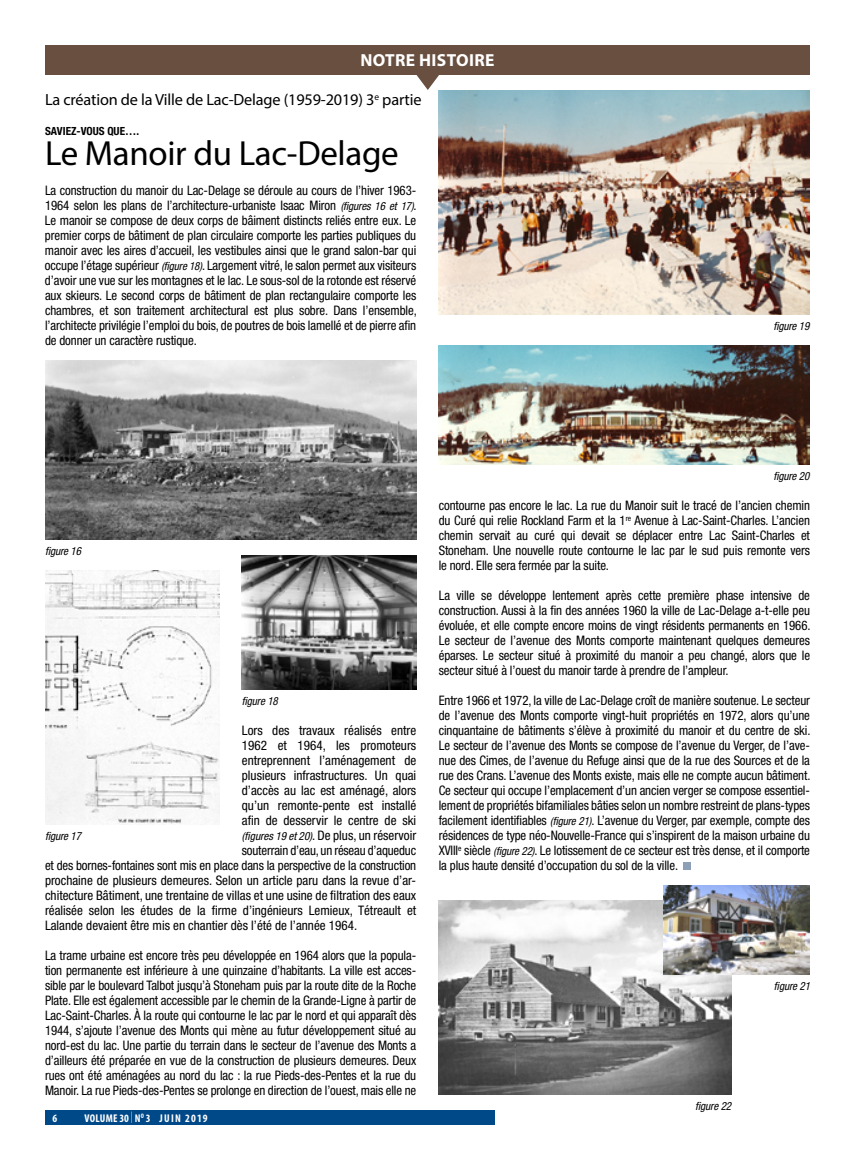
<style>
.page{position:relative;width:855px;height:1170px;background:#fff}
.page>*{position:absolute;margin:0;border:0;box-sizing:border-box;transform-origin:0 0}
.t1{font:35px "Myriad Pro";letter-spacing:-.01em;color:#000}
.t2{font:700 17.5px "Myriad Pro";letter-spacing:.02em;color:#fff}
.t3{font:16.25px "Myriad Pro";letter-spacing:-.01em;color:#000}
.t4{font:condensed 13.12px/15px "Helvetica Neue";color:#000;text-align:justify}
.t5{font:italic condensed 11.25px "Helvetica Neue";letter-spacing:-.01em;color:#000}
.t6{font:700 condensed 11.25px "Myriad Pro";letter-spacing:.06em;color:#fff}
.t7{font:700 condensed 11.25px "Helvetica Neue";color:#000}
.s1{font-style:italic;font-size:11.25px}
.s2{font-weight:300}
</style>
<div class="page">
<div style="left:45px;top:1110px;width:450px;height:15px;background:#004988"></div>
<svg style="left:45px;top:45px;width:765px;height:45px"></svg>
<div style="left:684px;top:862px;width:7px;height:8px;background:#8c9fb7"></div>
<img style="left:45px;top:360px;width:371px;height:180px">
<img style="left:45px;top:570px;width:174px;height:255px">
<img style="left:242px;top:555px;width:174px;height:135px">
<img style="left:439px;top:90px;width:370px;height:225px">
<img style="left:439px;top:345px;width:370px;height:120px">
<img style="left:439px;top:900px;width:292px;height:195px">
<img style="left:664px;top:885px;width:146px;height:90px">
<h2 class="t2" style="left:360px;top:48px;width:136px">NOTRE HISTOIRE</h2>
<p class="t3" style="left:45px;top:90px;width:378px">La création de la Ville de Lac-Delage (1959-2019) 3<sup>e</sup> partie</p>
<p class="t7" style="left:45px;top:124px;width:96px">SAVIEZ-VOUS QUE….</p>
<h1 class="t1" style="left:45px;top:132px;width:355px">Le Manoir du Lac-Delage</h1>
<p class="t4" style="left:45px;top:183px;width:373px">La construction du manoir du Lac-Delage se déroule au cours de l’hiver 1963- 1964 selon les plans de l’architecture-urbaniste Isaac Miron <span class="s1">(figures 16 et 17)</span>.<br>Le manoir se compose de deux corps de bâiment distincts reliés entre eux. Le premier corps de bâtiment de plan circulaire comporte les parties publiques du manoir avec les aires d’accueil, les vestibules ainsi que le grand salon-bar qui occupe l’étage supérieur <span class="s1">(figure 18)</span>. Largement vitré, le salon permet aux visiteurs d’avoir une vue sur les montagnes et le lac. Le sous-sol de la rotonde est réservé aux skieurs. Le second corps de bâtiment de plan rectangulaire comporte les chambres, et son traitement architectural est plus sobre. Dans l’ensemble, l’architecte privilégie l’emploi du bois, de poutres de bois lamellé et de pierre afin de donner un caractère rustique.</p>
<p class="t5" style="left:773px;top:320px;width:38px">figure 19</p>
<p class="t5" style="left:773px;top:470px;width:38px">figure 20</p>
<p class="t5" style="left:45px;top:545px;width:38px">figure 16</p>
<p class="t5" style="left:242px;top:695px;width:38px">figure 18</p>
<p class="t4" style="left:242px;top:723px;width:176px">Lors des travaux réalisés entre</p>
<p class="t4" style="left:242px;top:738px;width:176px">1962 et 1964, les promoteurs</p>
<p class="t4" style="left:242px;top:753px;width:176px">entreprennent l’aménagement de</p>
<p class="t4" style="left:242px;top:768px;width:176px">plusieurs infrastructures. Un quai</p>
<p class="t4" style="left:242px;top:783px;width:176px">d’accès au lac est aménagé, alors</p>
<p class="t4" style="left:242px;top:798px;width:176px">qu’un remonte-pente est installé</p>
<p class="t4" style="left:242px;top:813px;width:176px">afin de desservir le centre de ski</p>
<p class="t4" style="left:242px;top:828px;width:176px"><span class="s1">(figures 19 et 20)</span>. De plus, un réservoir</p>
<p class="t4" style="left:242px;top:843px;width:176px">souterrain d’eau, un réseau d’aqueduc</p>
<p class="t4" style="left:45px;top:858px;width:373px">et des bornes-fontaines sont mis en place dans la perspective de la construction</p>
<p class="t4" style="left:45px;top:873px;width:373px">prochaine de plusieurs demeures. Selon un article paru dans la revue d’ar-</p>
<p class="t4" style="left:45px;top:888px;width:373px">chitecture Bâtiment, une trentaine de villas et une usine de filtration des eaux</p>
<p class="t4" style="left:45px;top:903px;width:373px">réalisée selon les études de la firme d’ingénieurs Lemieux, Tétreault et</p>
<p class="t4" style="left:45px;top:918px;width:314px">Lalande devaient être mis en chantier dès l’été de l’année 1964.</p>
<p class="t4" style="left:45px;top:948px;width:373px">La trame urbaine est encore très peu développée en 1964 alors que la popula&shy;tion permanente est inférieure à une quinzaine d’habitants. La ville est acces&shy;sible par le boulevard Talbot jusqu’à Stoneham puis par la route dite de la Roche Plate. Elle est également accessible par le chemin de la Grande-Ligne à partir de Lac-Saint-Charles. À la route qui contourne le lac par le nord et qui apparaît dès 1944, s’ajoute l’avenue des Monts qui mène au futur développement situé au nord-est du lac. Une partie du terrain dans le secteur de l’avenue des Monts a d’ailleurs été préparée en vue de la construction de plusieurs demeures. Deux rues ont été aménagées au nord du lac : la rue Pieds-des-Pentes et la rue du Manoir. La rue Pieds-des-Pentes se prolonge en direction de l’ouest, mais elle ne</p>
<p class="t5" style="left:45px;top:830px;width:38px">figure 17</p>
<p class="t6" style="left:52px;top:1112px;width:6px">6</p>
<p class="t6" style="left:85px;top:1112px;width:125px">VOLUME 30 <span class="s2">|</span> N<sup>O</sup> 3 JUIN 2019</p>
<p class="t4" style="left:439px;top:498px;width:373px">contourne pas encore le lac. La rue du Manoir suit le tracé de l’ancien chemin du Curé qui relie Rockland Farm et la 1<sup>re</sup> Avenue à Lac-Saint-Charles. L’ancien chemin servait au curé qui devait se déplacer entre Lac Saint-Charles et Stoneham. Une nouvelle route contourne le lac par le sud puis remonte vers le nord. Elle sera fermée par la suite.</p>
<p class="t4" style="left:439px;top:588px;width:373px">La ville se développe lentement après cette première phase intensive de construction. Aussi à la fin des années 1960 la ville de Lac-Delage a-t-elle peu évoluée, et elle compte encore moins de vingt résidents permanents en 1966.<br>Le secteur de l’avenue des Monts comporte maintenant quelques demeures éparses. Le secteur situé à proximité du manoir a peu changé, alors que le secteur situé à l’ouest du manoir tarde à prendre de l’ampleur.</p>
<p class="t4" style="left:439px;top:693px;width:373px">Entre 1966 et 1972, la ville de Lac-Delage croît de manière soutenue. Le secteur de l’avenue des Monts comporte vingt-huit propriétés en 1972, alors qu’une cinquantaine de bâtiments s’élève à proximité du manoir et du centre de ski.<br>Le secteur de l’avenue des Monts se compose de l’avenue du Verger, de l’ave&shy;nue des Cimes, de l’avenue du Refuge ainsi que de la rue des Sources et de la rue des Crans. L’avenue des Monts existe, mais elle ne compte aucun bâtiment.<br>Ce secteur qui occupe l’emplacement d’un ancien verger se compose essentiel&shy;lement de propriétés bifamiliales bâties selon un nombre restreint de plans-types facilement identifiables <span class="s1">(figure 21)</span>. L’avenue du Verger, par exemple, compte des résidences de type néo-Nouvelle-France qui s’inspirent de la maison urbaine du XVIII<sup>e</sup> siècle <span class="s1">(figure 22)</span>. Le lotissement de ce secteur est très dense, et il comporte la plus haute densité d’occupation du sol de la ville.</p>
<p class="t5" style="left:774px;top:980px;width:38px">figure 21</p>
<p class="t5" style="left:695px;top:1100px;width:38px">figure 22</p>
</div>
